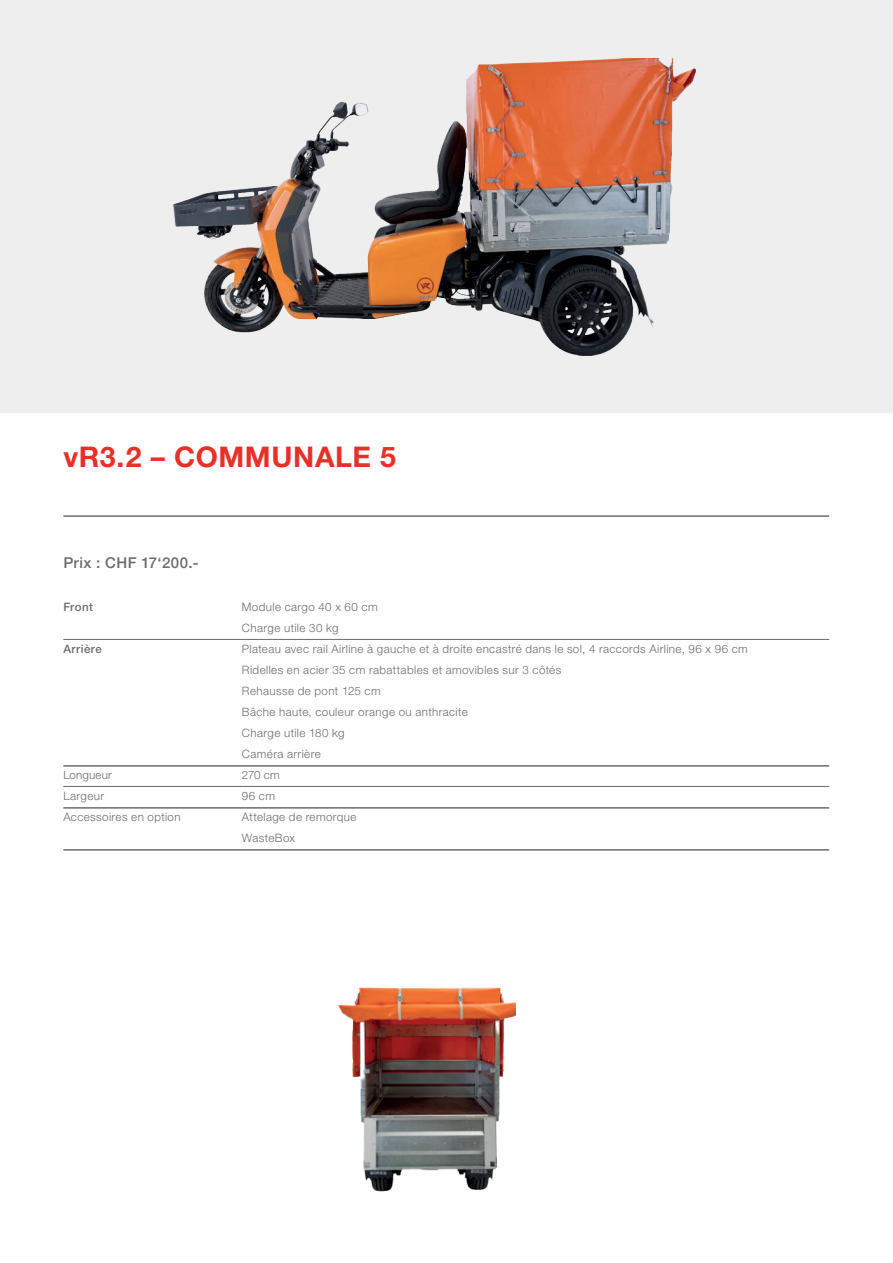
<style>
.page{position:relative;width:893px;height:1263px;background:#fff}
.page>*{position:absolute;margin:0;border:0;box-sizing:border-box;transform-origin:0 0}
.t1{font:700 28.5px "Helvetica Neue LT Pro";letter-spacing:.02em;color:#ea2f29}
.t2{font:500 15px "Helvetica Neue LT Pro";letter-spacing:.03em;color:#6c6d70}
.t3{font:300 11.55px/21px "Helvetica Neue LT Pro";letter-spacing:.035em;color:#6c6d70}
.t4{font:500 11.55px "Helvetica Neue LT Pro";letter-spacing:.04em;color:#6c6d70}
.t5{font:300 11.55px "Helvetica Neue LT Pro";letter-spacing:.015em;color:#6c6d70}
</style>
<div class="page">
<div style="left:0;top:0;width:893px;height:412px;background:#eeeeef"></div>
<img style="left:173px;top:58px;width:523px;height:297px">
<img style="left:338px;top:987px;width:177px;height:205px">
<hr style="left:63px;top:515px;width:766px;height:2px;background:#6c6d70">
<hr style="left:63px;top:639px;width:766px;height:1px;background:#6c6d70">
<hr style="left:63px;top:765px;width:766px;height:2px;background:#6c6d70">
<hr style="left:63px;top:786px;width:766px;height:1px;background:#6c6d70">
<hr style="left:63px;top:807px;width:766px;height:2px;background:#6c6d70">
<hr style="left:63px;top:849px;width:766px;height:2px;background:#6c6d70">
<h1 class="t1" style="left:63px;top:439px;width:334px">vR3.2 – COMMUNALE 5</h1>
<p class="t2" style="left:63px;top:553px;width:137px">Prix : CHF 17‘200.-</p>
<p class="t4" style="left:63px;top:600px;width:31px">Front</p>
<p class="t3" style="left:242px;top:596px;width:137px">Module cargo 40 x 60 cm<br>Charge utile 30 kg</p>
<p class="t4" style="left:63px;top:642px;width:40px">Arrière</p>
<p class="t3" style="left:242px;top:638px;width:507px">Plateau avec rail Airline à gauche et à droite encastré dans le sol, 4 raccords Airline, 96 x 96 cm Ridelles en acier 35 cm rabattables et amovibles sur 3 côtés<br>Rehausse de pont 125 cm<br>Bâche haute, couleur orange ou anthracite<br>Charge utile 180 kg<br>Caméra arrière</p>
<p class="t5" style="left:63px;top:768px;width:50px">Longueur</p>
<p class="t3" style="left:242px;top:764px;width:39px">270 cm</p>
<p class="t3" style="left:63px;top:785px;width:42px">Largeur</p>
<p class="t3" style="left:242px;top:785px;width:35px">96 cm</p>
<p class="t3" style="left:63px;top:806px;width:119px">Accessoires en option</p>
<p class="t3" style="left:242px;top:806px;width:116px">Attelage de remorque<br>WasteBox</p>
</div>
